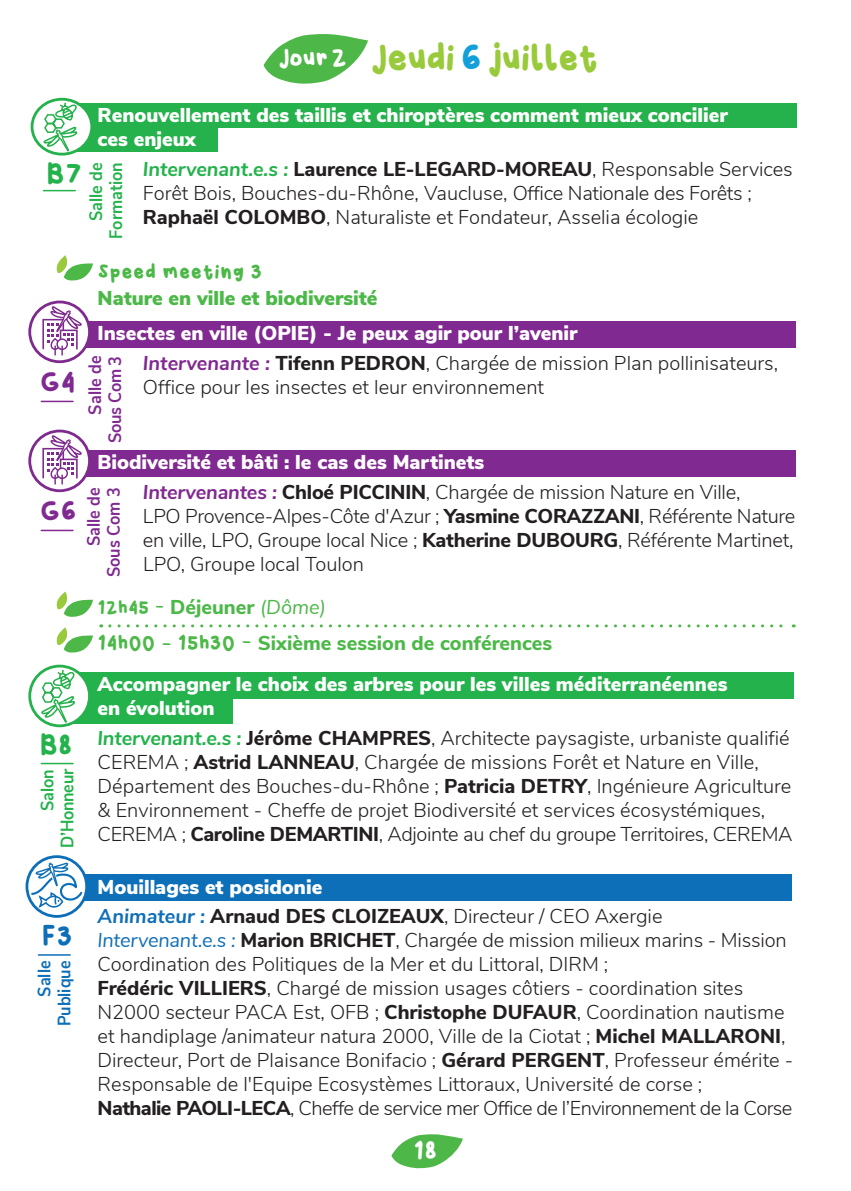
<style>
.page{position:relative;width:851px;height:1191px;background:#fff}
.page>*{position:absolute;margin:0;border:0;box-sizing:border-box;transform-origin:0 0}
.t1{font:48px "Winkle";letter-spacing:-.04em;color:#99ca3b}
.t2{font:36px "Winkle";color:#23b24b}
.t3{font:36px "Winkle";color:#802990}
.t4{font:36px "Winkle";color:#0d6fb8}
.t5{font:32px "Winkle";color:#fff}
.t6{font:26px "Winkle";color:#4cb848}
.t7{font:300 20px/24px "Nunito Sans";color:#231f20}
.t8{font:900 20px/29.6px "Nunito Sans";color:#fff}
.t9{font:800 20px/36.8px "Nunito Sans";color:#4cb848}
.t10{font:900 20px "Nunito Sans";color:#4cb848}
.t11{font:700 18px/20px "Nunito Sans";color:#802990;text-align:right;scale:.9 1}
.t12{font:700 18px/20px "Nunito Sans";color:#23b24b;text-align:right;scale:.9 1}
.t13{font:700 18px/20px "Nunito Sans";letter-spacing:-.02em;color:#23b24b;text-align:right;scale:.9 1}
.t14{font:700 18px/20px "Nunito Sans";color:#0d6fb8;text-align:right;scale:.9 1}
.s1{font-size:32px;color:#fff}
.s2{color:#12a0db}
.s3{font-weight:700;font-style:italic;color:#23b24b}
.s4{font-weight:800}
.s5{font-weight:700;font-style:italic;color:#802990}
.s6{font-weight:800;color:#231f20}
.s7{font-weight:300;color:#231f20}
.s8{font-family:"Winkle";font-weight:400;font-size:24px}
.s9{font-weight:400;font-style:italic}
.s10{font-family:"Winkle";font-weight:400;font-size:26px}
.s11{font-weight:700;font-style:italic;color:#106eb7}
.s12{font-weight:400;font-style:italic;color:#106eb7}
</style>
<div class="page">
<div style="left:67px;top:874px;width:724px;height:27px;background:#0d6fb8"></div>
<svg style="left:26px;top:856px;width:60px;height:60px"></svg>
<div style="left:26px;top:855px;width:62px;height:62px;border:3px solid #0d6fb8;border-radius:50%"></div>
<svg style="left:30px;top:862px;width:54px;height:47px"></svg>
<hr style="left:38px;top:954px;width:32px;height:1px;background:#0d6fb8">
<div style="left:69px;top:697px;width:163px;height:27px;background:#23b24b"></div>
<div style="left:69px;top:672px;width:725px;height:26px;background:#23b24b"></div>
<svg style="left:29px;top:666px;width:60px;height:60px"></svg>
<svg style="left:39px;top:668px;width:39px;height:56px"></svg>
<div style="left:28px;top:664px;width:63px;height:63px;border:3px solid #25b14b;border-radius:50%"></div>
<hr style="left:41px;top:763px;width:32px;height:1px;background:#23b24b">
<svg style="left:263px;top:34px;width:105px;height:50px"></svg>
<svg style="left:391px;top:1134px;width:72px;height:35px"></svg>
<div style="left:71px;top:450px;width:724px;height:27px;background:#802990"></div>
<svg style="left:30px;top:431px;width:60px;height:60px"></svg>
<div style="left:28px;top:429px;width:63px;height:63px;border:3px solid #7e2a8e;border-radius:50%"></div>
<div style="left:42px;top:448px;width:22px;height:31px;border:2px solid #7e2a8e"></div>
<svg style="left:47px;top:433px;width:35px;height:51px"></svg>
<hr style="left:41px;top:530px;width:32px;height:1px;background:#802990">
<div style="left:71px;top:321px;width:724px;height:27px;background:#802990"></div>
<svg style="left:30px;top:302px;width:60px;height:60px"></svg>
<div style="left:28px;top:300px;width:63px;height:63px;border:3px solid #7e2a8e;border-radius:50%"></div>
<div style="left:42px;top:319px;width:22px;height:31px;border:2px solid #7e2a8e"></div>
<svg style="left:47px;top:304px;width:35px;height:51px"></svg>
<hr style="left:41px;top:401px;width:32px;height:1px;background:#802990">
<svg style="left:57px;top:255px;width:36px;height:26px"></svg>
<svg style="left:57px;top:591px;width:36px;height:26px"></svg>
<svg style="left:57px;top:627px;width:36px;height:26px"></svg>
<div style="left:72px;top:103px;width:724px;height:25px;background:#25b14b"></div>
<div style="left:72px;top:127px;width:146px;height:25px;background:#25b14b"></div>
<svg style="left:31px;top:99px;width:60px;height:56px"></svg>
<svg style="left:42px;top:101px;width:38px;height:51px"></svg>
<div style="left:31px;top:98px;width:62px;height:57px;border:3px solid #25b14b;border-radius:50%"></div>
<hr style="left:44px;top:190px;width:31px;height:1px;background:#23b24b">
<svg style="left:110px;top:624px;width:684px;height:3px"></svg>
<h1 class="t1" style="left:278px;top:31px;width:322px"><span class="s1">Jour 2</span> Jeudi <span class="s2">6</span> juillet</h1>
<p class="t8" style="left:98px;top:103px;width:631px;line-height:24px">Renouvellement des taillis et chiroptères comment mieux concilier ces enjeux</p>
<p class="t7" style="left:143px;top:156px;width:651px"><span class="s3">Intervenant.e.s :</span> <span class="s4">Laurence LE-LEGARD-MOREAU</span>, Responsable Services<br>Forêt Bois, Bouches-du-Rhône, Vaucluse, Office Nationale des Forêts ;<br><span class="s4">Raphaël COLOMBO</span>, Naturaliste et Fondateur, Asselia écologie</p>
<h3 class="t6" style="left:98px;top:256px;width:166px">Speed meeting 3</h3>
<p class="t10" style="left:98px;top:283px;width:281px">Nature en ville et biodiversité</p>
<p class="t8" style="left:143px;top:317px;width:636px;text-indent:-45px">Insectes en ville (OPIE) - Je peux agir pour l’avenir<br><span class="s5">Intervenante :</span> <span class="s6">Tifenn PEDRON</span><span class="s7">, Chargée de mission Plan pollinisateurs,</span></p>
<p class="t7" style="left:143px;top:373px;width:402px">Office pour les insectes et leur environnement</p>
<h2 class="t2" style="left:47px;top:153px;width:37px">B7</h2>
<p class="t12" style="left:85px;top:239px;width:86px;rotate:-90deg">Salle de<br>Formation</p>
<p class="t11" style="left:84px;top:442px;width:98px;rotate:-90deg">Salle de<br>Sous Com 3</p>
<h2 class="t3" style="left:40px;top:361px;width:37px">G4</h2>
<h2 class="t3" style="left:40px;top:490px;width:39px">G6</h2>
<h2 class="t2" style="left:40px;top:725px;width:35px">B8</h2>
<p class="t13" style="left:36px;top:847px;width:89px;rotate:-90deg">Salon<br>D’Honneur</p>
<h2 class="t4" style="left:42px;top:915px;width:33px">F3</h2>
<p class="t14" style="left:33px;top:1026px;width:74px;rotate:-90deg">Salle<br>Publique</p>
<p class="t8" style="left:143px;top:446px;width:599px;text-indent:-45px">Biodiversité et bâti : le cas des Martinets<br><span class="s5">Intervenantes :</span> <span class="s6">Chloé PICCININ</span><span class="s7">, Chargée de mission Nature en Ville,</span></p>
<p class="t7" style="left:143px;top:502px;width:653px;text-align:justify">LPO Provence-Alpes-Côte d'Azur ; <span class="s4">Yasmine CORAZZANI</span>, Référente Nature en ville, LPO, Groupe local Nice ; <span class="s4">Katherine DUBOURG</span>, Référente Martinet, LPO, Groupe local Toulon</p>
<p class="t9" style="left:98px;top:587px;width:456px"><span class="s8">12h45 -</span> Déjeuner <span class="s9">(Dôme)<br></span><span class="s10">14h00 - 15h30 -</span> Sixième session de conférences</p>
<p class="t8" style="left:98px;top:671px;width:631px;line-height:24px">Accompagner le choix des arbres pour les villes méditerranéennes en évolution</p>
<p class="t7" style="left:98px;top:725px;width:696px"><span class="s3">Intervenant.e.s :</span> <span class="s4">Jérôme CHAMPRES</span>, Architecte paysagiste, urbaniste qualifié CEREMA ; <span class="s4">Astrid LANNEAU</span>, Chargée de missions Forêt et Nature en Ville, Département des Bouches-du-Rhône ; <span class="s4">Patricia DETRY</span>, Ingénieure Agriculture &amp; Environnement - Cheffe de projet Biodiversité et services écosystémiques, CEREMA ; <span class="s4">Caroline DEMARTINI</span>, Adjointe au chef du groupe Territoires, CEREMA</p>
<p class="t8" style="left:98px;top:871px;width:566px">Mouillages et posidonie<br><span class="s11">Animateur :</span> <span class="s6">Arnaud DES CLOIZEAUX</span><span class="s7">, Directeur / CEO Axergie</span></p>
<p class="t7" style="left:98px;top:927px;width:697px"><span class="s12">Intervenant.e.s :</span> <span class="s4">Marion BRICHET</span>, Chargée de mission milieux marins - Mission Coordination des Politiques de la Mer et du Littoral, DIRM ;<br><span class="s4">Frédéric VILLIERS</span>, Chargé de mission usages côtiers - coordination sites N2000 secteur PACA Est, OFB ; <span class="s4">Christophe DUFAUR</span>, Coordination nautisme et handiplage /animateur natura 2000, Ville de la Ciotat ; <span class="s4">Michel MALLARONI</span>, Directeur, Port de Plaisance Bonifacio ; <span class="s4">Gérard PERGENT</span>, Professeur émérite - Responsable de l'Equipe Ecosystèmes Littoraux, Université de corse ;<br><span class="s4">Nathalie PAOLI-LECA</span>, Cheffe de service mer Office de l’Environnement de la Corse</p>
<p class="t11" style="left:83px;top:577px;width:101px;rotate:-90deg">Salle de<br>Sous Com 3</p>
<h3 class="t5" style="left:413px;top:1132px;width:25px">18</h3>
</div>
